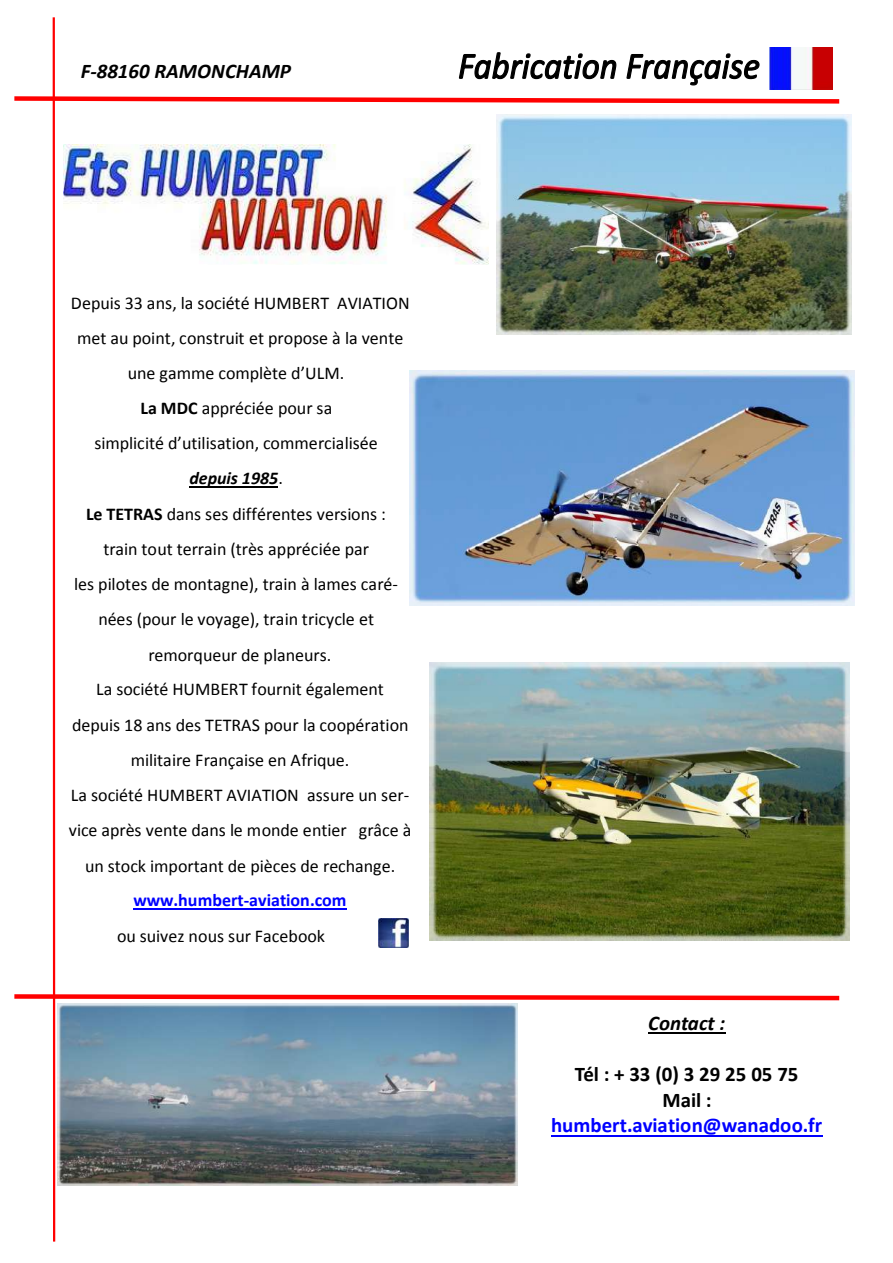
<style>
.page{position:relative;width:893px;height:1263px;background:#fff}
.page>*{position:absolute;margin:0;border:0;box-sizing:border-box;transform-origin:0 0}
.t1{font:700 20.85px "Calibri";color:#00f}
.t2{font:italic 700 20.85px "Calibri";color:#000}
.t3{font:700 20.85px/26px "Calibri";letter-spacing:-.005em;color:#000;text-align:center}
.t4{font:18px/35.2px "Calibri";color:#000;text-align:center}
.t5{font:700 18px "Calibri";color:#00f}
.s1{font-weight:700}
.s2{font-weight:700;font-style:italic}
</style>
<div class="page">
<hr style="left:189px;top:487px;width:89px;height:1px;background:#000">
<hr style="left:134px;top:909px;width:213px;height:1px;background:#00f">
<img style="left:379px;top:918px;width:29px;height:30px">
<hr style="left:53px;top:17px;width:2px;height:1224px;background:#f00">
<svg style="left:14px;top:992px;width:826px;height:10px"></svg>
<hr style="left:648px;top:1032px;width:78px;height:2px;background:#000">
<hr style="left:551px;top:1135px;width:271px;height:1px;background:#00f">
<img style="left:409px;top:371px;width:445px;height:235px">
<img style="left:496px;top:115px;width:355px;height:220px">
<img style="left:430px;top:662px;width:420px;height:279px">
<svg style="left:14px;top:48px;width:826px;height:58px"></svg>
<img style="left:770px;top:48px;width:62px;height:41px">
<img style="left:64px;top:144px;width:425px;height:121px">
<img style="left:58px;top:1004px;width:459px;height:182px">
<p class="t2" style="left:81px;top:62px;width:212px">F-88160 RAMONCHAMP</p>
<p class="t4" style="left:69px;top:286px;width:344px">Depuis 33 ans, la société HUMBERT AVIATION met au point, construit et propose à la vente une gamme complète d’ULM.<br><span class="s1">La MDC</span> appréciée pour sa<br>simplicité d’utilisation, commercialisée<br><span class="s2">depuis 1985</span>.<br><span class="s1">Le TETRAS</span> dans ses différentes versions :<br>train tout terrain (très appréciée par<br>les pilotes de montagne), train à lames caré&shy;nées (pour le voyage), train tricycle et remorqueur de planeurs.<br>La société HUMBERT fournit également<br>depuis 18 ans des TETRAS pour la coopération militaire Française en Afrique.<br>La société HUMBERT AVIATION assure un ser&shy;vice après vente dans le monde entier grâce à un stock important de pièces de rechange.</p>
<p class="t5" style="left:134px;top:893px;width:214px">www.humbert-aviation.com</p>
<p class="t4" style="left:117px;top:920px;width:209px">ou suivez nous sur Facebook</p>
<p class="t2" style="left:648px;top:1014px;width:79px">Contact :</p>
<p class="t3" style="left:575px;top:1063px;width:225px">Tél : + 33 (0) 3 29 25 05 75<br>Mail :</p>
<p class="t1" style="left:551px;top:1117px;width:273px">humbert.aviation@wanadoo.fr</p>
</div>
